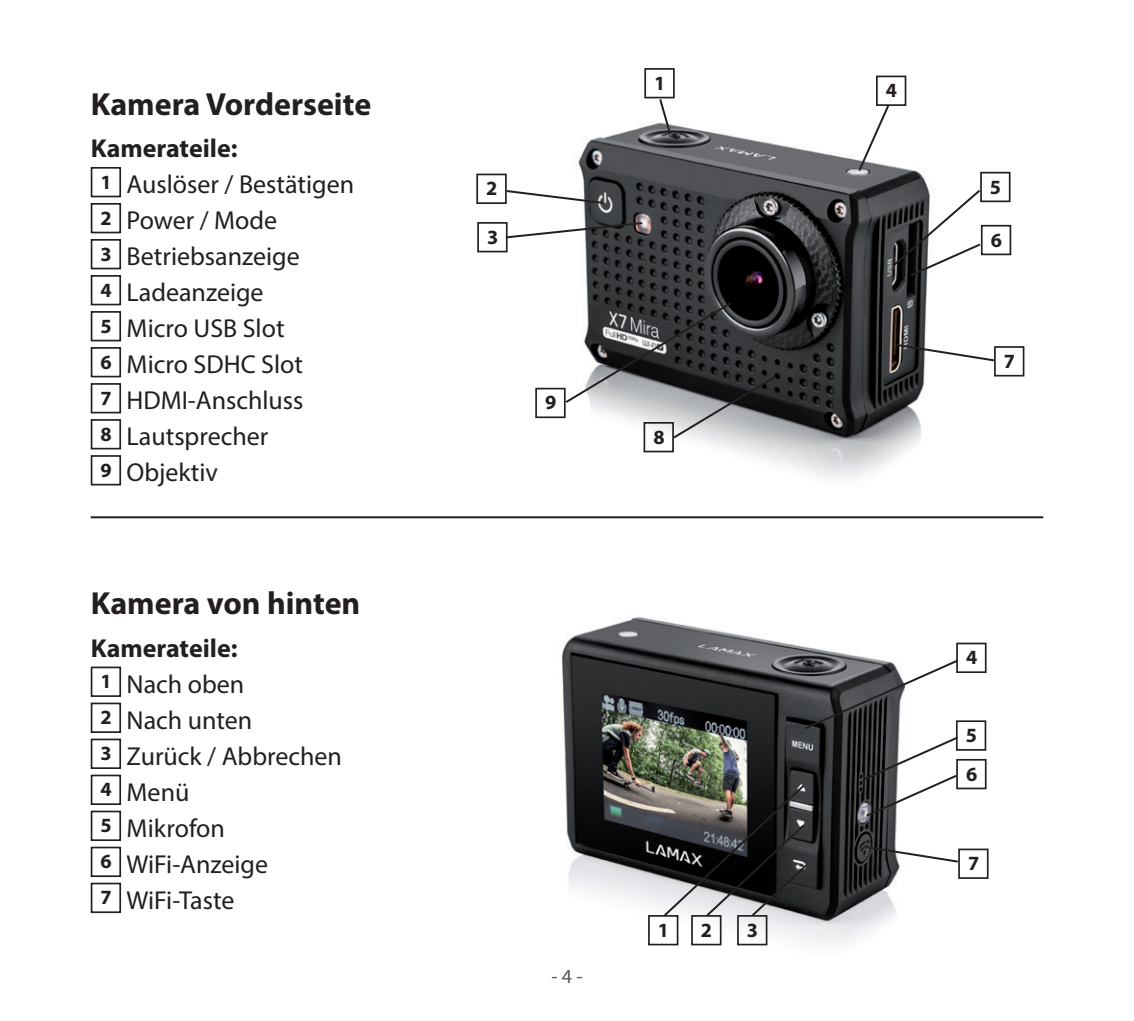
<style>
.page{position:relative;width:1134px;height:1021px;background:#fff}
.page>*{position:absolute;margin:0;border:0;box-sizing:border-box;transform-origin:0 0}
.t1{font:700 32px "Myriad Pro";color:#231f20}
.t2{font:26px/36px "Myriad Pro";color:#231f20}
.t3{font:700 20.4px/38.4px "Myriad Pro";color:#231f20}
.t4{font:20px "Myriad Pro";color:#57585a}
.s1{font-weight:700}
</style>
<div class="page">
<div style="left:91px;top:167px;width:30px;height:30px;border:2px solid #231f20"></div>
<div style="left:91px;top:203px;width:30px;height:30px;border:2px solid #231f20"></div>
<div style="left:91px;top:239px;width:30px;height:30px;border:2px solid #231f20"></div>
<div style="left:91px;top:275px;width:30px;height:30px;border:2px solid #231f20"></div>
<div style="left:91px;top:311px;width:30px;height:30px;border:2px solid #231f20"></div>
<div style="left:91px;top:347px;width:30px;height:30px;border:2px solid #231f20"></div>
<div style="left:91px;top:383px;width:30px;height:30px;border:2px solid #231f20"></div>
<div style="left:91px;top:419px;width:30px;height:30px;border:2px solid #231f20"></div>
<div style="left:91px;top:455px;width:30px;height:30px;border:2px solid #231f20"></div>
<hr style="left:91px;top:516px;width:952px;height:2px;background:#231f20">
<div style="left:91px;top:666px;width:30px;height:31px;border:2px solid #231f20"></div>
<div style="left:91px;top:702px;width:30px;height:31px;border:2px solid #231f20"></div>
<div style="left:91px;top:738px;width:30px;height:31px;border:2px solid #231f20"></div>
<div style="left:91px;top:774px;width:30px;height:31px;border:2px solid #231f20"></div>
<div style="left:91px;top:810px;width:30px;height:31px;border:2px solid #231f20"></div>
<div style="left:91px;top:846px;width:30px;height:31px;border:2px solid #231f20"></div>
<div style="left:91px;top:882px;width:30px;height:31px;border:2px solid #231f20"></div>
<img style="left:577px;top:122px;width:354px;height:356px">
<div style="left:981px;top:225px;width:30px;height:30px;border:2px solid #231f20"></div>
<div style="left:994px;top:346px;width:30px;height:30px;border:2px solid #231f20"></div>
<div style="left:535px;top:388px;width:31px;height:30px;border:2px solid #231f20"></div>
<div style="left:643px;top:422px;width:31px;height:30px;border:2px solid #231f20"></div>
<div style="left:476px;top:174px;width:31px;height:30px;border:2px solid #231f20"></div>
<div style="left:477px;top:222px;width:31px;height:30px;border:2px solid #231f20"></div>
<svg style="left:658px;top:98px;width:15px;height:38px"></svg>
<svg style="left:895px;top:343px;width:101px;height:19px"></svg>
<svg style="left:563px;top:301px;width:214px;height:139px"></svg>
<svg style="left:505px;top:189px;width:100px;height:16px"></svg>
<svg style="left:504px;top:221px;width:140px;height:19px"></svg>
<svg style="left:892px;top:188px;width:91px;height:90px"></svg>
<svg style="left:857px;top:106px;width:35px;height:67px"></svg>
<div style="left:980px;top:172px;width:30px;height:30px;border:2px solid #231f20"></div>
<div style="left:876px;top:76px;width:30px;height:30px;border:2px solid #231f20"></div>
<div style="left:644px;top:68px;width:31px;height:30px;border:2px solid #231f20"></div>
<img style="left:561px;top:617px;width:329px;height:329px">
<div style="left:737px;top:915px;width:30px;height:30px;border:2px solid #231f20"></div>
<div style="left:956px;top:720px;width:30px;height:30px;border:2px solid #231f20"></div>
<div style="left:956px;top:759px;width:30px;height:30px;border:2px solid #231f20"></div>
<div style="left:648px;top:915px;width:30px;height:30px;border:2px solid #231f20"></div>
<div style="left:691px;top:915px;width:30px;height:30px;border:2px solid #231f20"></div>
<svg style="left:662px;top:656px;width:301px;height:262px"></svg>
<div style="left:957px;top:643px;width:29px;height:29px;background:#fff"></div>
<div style="left:956px;top:642px;width:30px;height:31px;border:2px solid #231f20"></div>
<div style="left:958px;top:848px;width:30px;height:30px;border:2px solid #231f20"></div>
<p class="t1" style="left:91px;top:83px;width:282px">Kamera Vorderseite</p>
<p class="t2" style="left:101px;top:130px;width:255px;text-indent:-10px"><span class="s1">Kamerateile:<br></span><sup>1</sup> Auslöser / Bestätigen<br><sup>2</sup> Power / Mode<br><sup>3</sup> Betriebsanzeige<br><sup>4</sup> Ladeanzeige<br><sup>5</sup> Micro USB Slot<br><sup>6</sup> Micro SDHC Slot<br><sup>7</sup> HDMI-Anschluss<br><sup>8</sup> Lautsprecher<br><sup>9</sup> Objektiv</p>
<p class="t1" style="left:91px;top:582px;width:271px">Kamera von hinten</p>
<p class="t2" style="left:101px;top:629px;width:243px;text-indent:-10px"><span class="s1">Kamerateile:<br></span><sup>1</sup> Nach oben<br><sup>2</sup> Nach unten<br><sup>3</sup> Zurück / Abbrechen<br><sup>4</sup> Menü<br><sup>5</sup> Mikrofon<br><sup>6</sup> WiFi-Anzeige<br><sup>7</sup> WiFi-Taste</p>
<p class="t3" style="left:486px;top:168px;width:13px">2</p>
<p class="t3" style="left:487px;top:217px;width:13px">3</p>
<p class="t3" style="left:545px;top:383px;width:13px">9</p>
<p class="t3" style="left:654px;top:63px;width:13px">1</p>
<p class="t3" style="left:653px;top:417px;width:13px">8</p>
<p class="t4" style="left:551px;top:963px;width:33px">- 4 -</p>
<p class="t3" style="left:658px;top:910px;width:13px">1</p>
<p class="t3" style="left:701px;top:910px;width:13px">2</p>
<p class="t3" style="left:747px;top:910px;width:13px">3</p>
<p class="t3" style="left:886px;top:70px;width:13px">4</p>
<p class="t3" style="left:990px;top:167px;width:13px">5</p>
<p class="t3" style="left:991px;top:220px;width:13px">6</p>
<p class="t3" style="left:1004px;top:341px;width:13px">7</p>
<p class="t3" style="left:966px;top:637px;width:13px">4</p>
<p class="t3" style="left:966px;top:715px;width:13px">5<br>6</p>
<p class="t3" style="left:968px;top:843px;width:13px">7</p>
</div>
